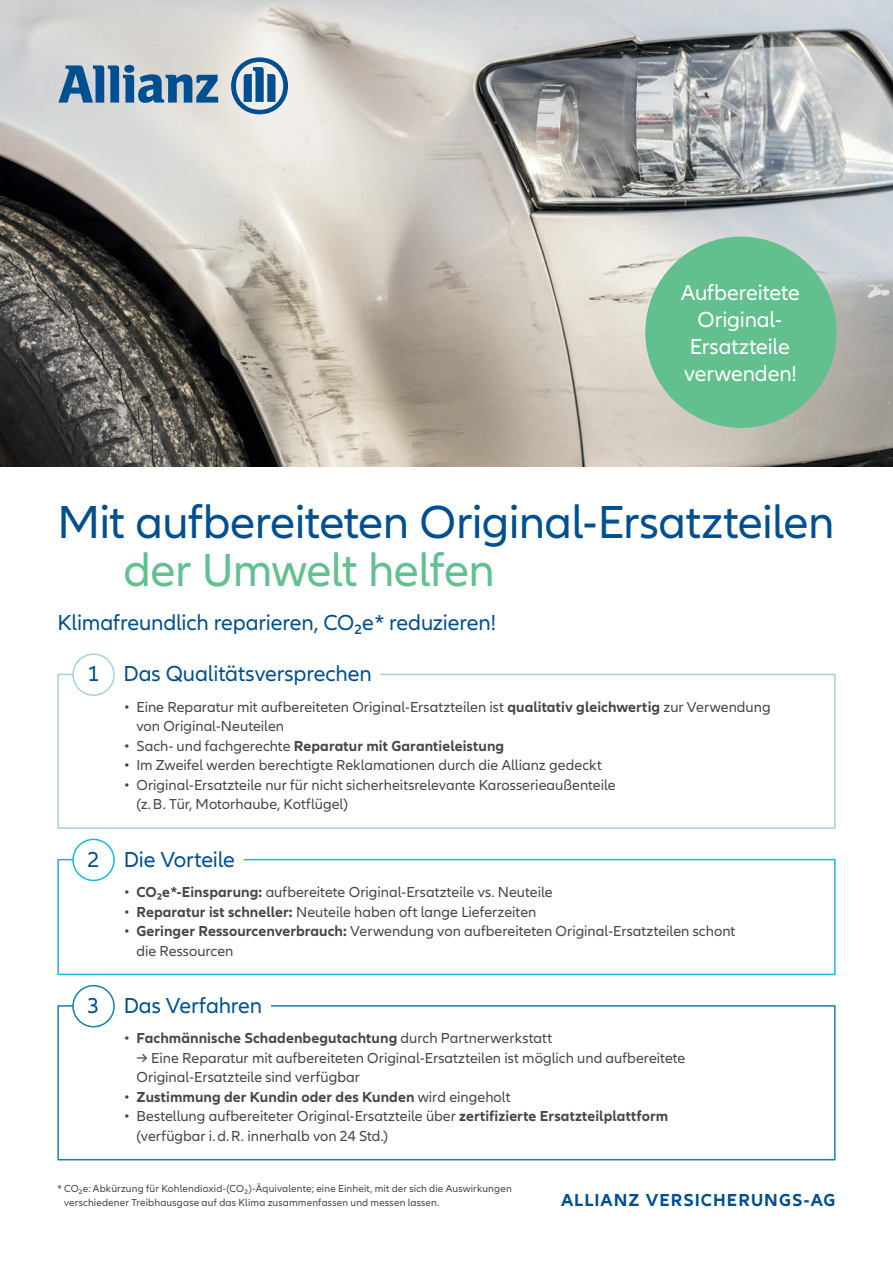
<style>
.page{position:relative;width:893px;height:1263px;background:#fff}
.page>*{position:absolute;margin:0;border:0;box-sizing:border-box;transform-origin:0 0}
.t1{font:48px "Allianz Neo";letter-spacing:-.015em;color:#004f91}
.t2{font:48px "Allianz Neo";letter-spacing:-.015em;color:#61c08d}
.t3{font:22.5px "Allianz Neo";letter-spacing:-.01em;color:#004f91}
.t4{font:22.5px/27px "Allianz Neo";letter-spacing:-.01em;color:#fff;text-align:center}
.t5{font:700 18px "Allianz Neo";letter-spacing:.06em;color:#004f91}
.t6{font:15px/19.5px "Allianz Neo";color:#454647}
.t7{font:700 15px "Allianz Neo";letter-spacing:.005em;color:#454647}
.t8{font:10.5px/13.5px "Allianz Neo";letter-spacing:.015em;color:#454647}
.s1{font-weight:700}
.s2{font-weight:400}
</style>
<div class="page">
<img style="left:0;top:0;width:893px;height:467px">
<div style="left:57px;top:1005px;width:779px;height:155px;border:2px solid #147fb5"></div>
<div style="left:107px;top:996px;width:164px;height:17px;background:#fff"></div>
<div style="left:73px;top:986px;width:41px;height:41px;background:#fff;border-radius:50%"></div>
<div style="left:72px;top:985px;width:43px;height:42px;border:2px solid #147fb5;border-radius:50%"></div>
<div style="left:57px;top:859px;width:779px;height:116px;border:2px solid #16b8e3"></div>
<div style="left:107px;top:849px;width:136px;height:18px;background:#fff"></div>
<div style="left:73px;top:839px;width:41px;height:41px;background:#fff;border-radius:50%"></div>
<div style="left:72px;top:839px;width:43px;height:42px;border:2px solid #16b8e3;border-radius:50%"></div>
<div style="left:57px;top:674px;width:779px;height:155px;border:2px solid #a1d3df"></div>
<div style="left:106px;top:664px;width:274px;height:17px;background:#fff"></div>
<div style="left:73px;top:654px;width:41px;height:41px;background:#fff;border-radius:50%"></div>
<div style="left:72px;top:653px;width:43px;height:43px;border:2px solid #a1d3df;border-radius:50%"></div>
<div style="left:645px;top:237px;width:192px;height:191px;background:#61c08d;border-radius:50%"></div>
<svg style="left:58px;top:65px;width:160px;height:38px;background:#6a92b2"></svg>
<svg style="left:231px;top:57px;width:57px;height:57px;background:#80a3bf"></svg>
<h2 class="t4" style="left:681px;top:280px;width:120px">Aufbereitete<br>Original-<br>Ersatzteile verwenden!</h2>
<h1 class="t1" style="left:57px;top:495px;width:778px">Mit aufbereiteten Original-Ersatzteilen</h1>
<h1 class="t2" style="left:123px;top:543px;width:373px">der Umwelt helfen</h1>
<h2 class="t3" style="left:57px;top:610px;width:440px">Klimafreundlich reparieren, CO₂e* reduzieren!</h2>
<h2 class="t3" style="left:88px;top:661px;width:286px">1 Das Qualitätsversprechen</h2>
<p class="t6" style="left:136px;top:697px;width:636px;text-indent:-13px">• Eine Reparatur mit aufbereiteten Original-Ersatzteilen ist <span class="s1">qualitativ gleichwertig</span> zur Verwendung von Original-Neuteilen</p>
<p class="t7" style="left:124px;top:737px;width:382px"><span class="s2">• Sach- und fachgerechte</span> Reparatur mit Garantieleistung</p>
<p class="t6" style="left:124px;top:756px;width:480px">• Im Zweifel werden berechtigte Reklamationen durch die Allianz gedeckt</p>
<p class="t6" style="left:136px;top:775px;width:481px;text-indent:-13px">• Original-Ersatzteile nur für nicht sicherheitsrelevante Karosserieaußenteile (z.B. Tür, Motorhaube, Kotflügel)</p>
<h2 class="t3" style="left:88px;top:846px;width:149px">2 Die Vorteile</h2>
<p class="t6" style="left:124px;top:883px;width:431px">• <span class="s1">CO₂e*-Einsparung:</span> aufbereitete Original-Ersatzteile vs. Neuteile</p>
<p class="t6" style="left:124px;top:902px;width:414px">• <span class="s1">Reparatur ist schneller:</span> Neuteile haben oft lange Lieferzeiten</p>
<p class="t6" style="left:136px;top:922px;width:600px;text-indent:-13px">• <span class="s1">Geringer Ressourcenverbrauch:</span> Verwendung von aufbereiteten Original-Ersatzteilen schont die Ressourcen</p>
<h2 class="t3" style="left:88px;top:993px;width:176px">3 Das Verfahren</h2>
<p class="t7" style="left:124px;top:1030px;width:430px"><span class="s2">•</span> Fachmännische Schadenbegutachtung <span class="s2">durch Partnerwerkstatt</span></p>
<p class="t6" style="left:137px;top:1048px;width:550px">→ Eine Reparatur mit aufbereiteten Original-Ersatzteilen ist möglich und aufbereitete<br>Original-Ersatzteile sind verfügbar</p>
<p class="t7" style="left:124px;top:1088px;width:388px"><span class="s2">•</span> Zustimmung der Kundin oder des Kunden <span class="s2">wird eingeholt</span></p>
<p class="t6" style="left:137px;top:1107px;width:533px;text-indent:-13px">• Bestellung aufbereiteter Original-Ersatzteile über <span class="s1">zertifizierte Ersatzteilplattform </span>(verfügbar i.d.R. innerhalb von 24 Std.)</p>
<p class="t8" style="left:64px;top:1182px;width:449px;text-indent:-7px">* CO₂e: Abkürzung für Kohlendioxid-(CO₂)-Äquivalente; eine Einheit, mit der sich die Auswirkungen verschiedener Treibhausgase auf das Klima zusammenfassen und messen lassen.</p>
<p class="t5" style="left:561px;top:1189px;width:276px">ALLIANZ VERSICHERUNGS-AG</p>
</div>
